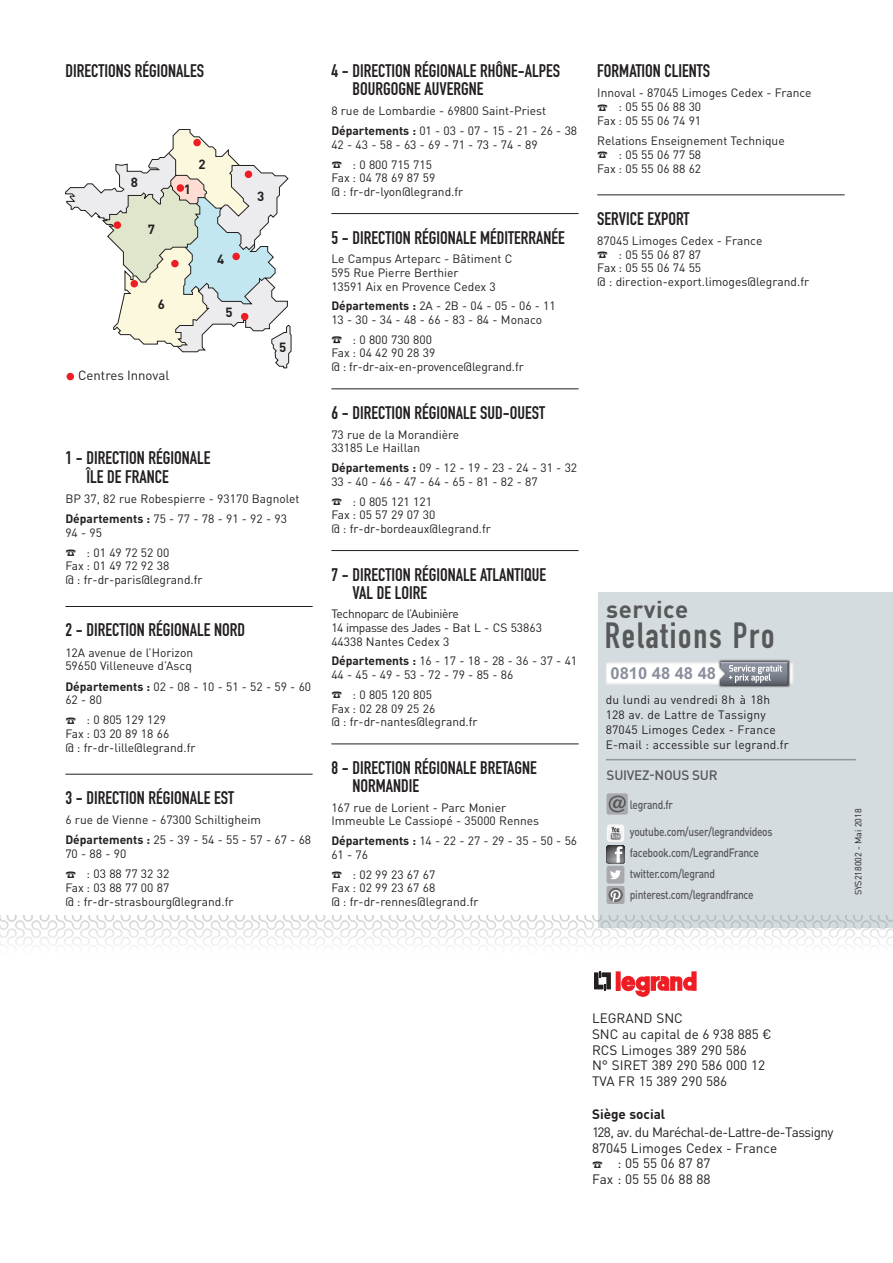
<style>
.page{position:relative;width:893px;height:1263px;background:#fff}
.page>*{position:absolute;margin:0;border:0;box-sizing:border-box;transform-origin:0 0}
.t1{font:36px "DIN Engschrift";letter-spacing:.05em;color:#57585a}
.t2{font:700 24px "DIN Pro";letter-spacing:.02em;color:#57585a}
.t3{font:18px/18px "DIN Engschrift";color:#231f20}
.t4{font:700 16.5px "Arial";color:#8a8f9d}
.t5{font:13.5px/15.8px "DIN Pro";color:#231f20}
.t6{font:13.5px "DIN Pro";letter-spacing:-.04em;color:#231f20}
.t7{font:500 13.5px "DIN Pro";letter-spacing:-.02em;color:#57585a}
.t8{font:700 13.5px "DIN Pro";color:#231f20}
.t9{font:13.2px "DIN";letter-spacing:-.005em;color:#231f20}
.t10{font:700 13.2px "DIN";color:#231f20}
.t11{font:12px/13.5px "DIN Pro";color:#231f20}
.t12{font:500 12px/21.1px "DIN Pro";letter-spacing:-.03em;color:#57585a;scale:.85 1}
.t13{font:12px/13.5px "DIN Pro";letter-spacing:-.03em;color:#231f20}
.t14{font:9px "DIN Pro";color:#231f20}
.s1{font-weight:700}
</style>
<div class="page">
<svg style="left:1px;top:916px;width:892px;height:30px"></svg>
<div style="left:598px;top:592px;width:295px;height:336px;background:#d5dcdf"></div>
<hr style="left:606px;top:759px;width:250px;height:1px;background:#939598">
<div style="left:606px;top:662px;width:187px;height:23px;background:#fff"></div>
<img style="left:718px;top:660px;width:72px;height:27px">
<svg style="left:720px;top:662px;width:68px;height:23px;background:#9497a1"></svg>
<hr style="left:65px;top:606px;width:248px;height:1px;background:#231f20">
<hr style="left:65px;top:774px;width:248px;height:1px;background:#231f20">
<hr style="left:331px;top:213px;width:248px;height:1px;background:#231f20">
<hr style="left:331px;top:389px;width:248px;height:1px;background:#231f20">
<hr style="left:331px;top:550px;width:248px;height:1px;background:#231f20">
<hr style="left:331px;top:744px;width:248px;height:1px;background:#231f20">
<hr style="left:597px;top:195px;width:248px;height:1px;background:#231f20">
<svg style="left:274px;top:325px;width:17px;height:44px"></svg>
<svg style="left:65px;top:129px;width:224px;height:224px"></svg>
<div style="left:245px;top:171px;width:7px;height:7px;background:#ee1d23;border-radius:50%"></div>
<div style="left:177px;top:184px;width:7px;height:8px;background:#ee1d23;border-radius:50%"></div>
<div style="left:232px;top:253px;width:8px;height:7px;background:#ee1d23;border-radius:50%"></div>
<div style="left:171px;top:260px;width:8px;height:7px;background:#ee1d23;border-radius:50%"></div>
<div style="left:67px;top:373px;width:7px;height:7px;background:#ee1d23;border-radius:50%"></div>
<div style="left:241px;top:313px;width:7px;height:7px;background:#ee1d23;border-radius:50%"></div>
<div style="left:131px;top:280px;width:7px;height:7px;background:#ee1d23;border-radius:50%"></div>
<div style="left:114px;top:221px;width:7px;height:8px;background:#ee1d23;border-radius:50%"></div>
<div style="left:193px;top:139px;width:8px;height:7px;background:#ee1d23;border-radius:50%"></div>
<div style="left:607px;top:793px;width:21px;height:22px;background:#a8a9ad;border-radius:2px"></div>
<svg style="left:609px;top:795px;width:17px;height:17px"></svg>
<svg style="left:607px;top:824px;width:18px;height:18px"></svg>
<svg style="left:607px;top:825px;width:17px;height:38px"></svg>
<div style="left:607px;top:866px;width:17px;height:17px;background:#a8a9ad;border-radius:2px"></div>
<svg style="left:610px;top:870px;width:11px;height:9px"></svg>
<div style="left:607px;top:886px;width:18px;height:18px;background:#a8a9ad;border-radius:2px"></div>
<svg style="left:608px;top:888px;width:15px;height:14px"></svg>
<svg style="left:594px;top:971px;width:17px;height:20px"></svg>
<div style="left:616px;top:972px;width:4px;height:18px;border:1px solid #ee1d23"></div>
<svg style="left:621px;top:971px;width:75px;height:25px"></svg>
<h3 class="t3" style="left:65px;top:62px;width:140px">DIRECTIONS RÉGIONALES</h3>
<p class="t10" style="left:131px;top:174px;width:9px">8</p>
<p class="t10" style="left:148px;top:220px;width:9px">7</p>
<p class="t10" style="left:158px;top:295px;width:9px">6</p>
<p class="t10" style="left:184px;top:180px;width:9px">1</p>
<p class="t10" style="left:199px;top:155px;width:9px">2</p>
<p class="t10" style="left:217px;top:251px;width:9px">4</p>
<p class="t10" style="left:226px;top:303px;width:9px">5</p>
<p class="t9" style="left:78px;top:367px;width:93px">Centres Innoval</p>
<p class="t10" style="left:257px;top:188px;width:9px">3</p>
<p class="t10" style="left:279px;top:339px;width:9px">5</p>
<h3 class="t3" style="left:86px;top:449px;width:125px;text-indent:-21px">1 - DIRECTION RÉGIONALE<br>ÎLE DE FRANCE</h3>
<p class="t11" style="left:65px;top:488px;width:236px;line-height:20.1px">BP 37, 82 rue Robespierre - 93170 Bagnolet<br><span class="s1">Départements :</span> 75 - 77 - 78 - 91 - 92 - 93</p>
<p class="t11" style="left:87px;top:522px;width:84px;line-height:20.1px;text-indent:-21px">94 - 95<br>: 01 49 72 52 00</p>
<p class="t11" style="left:65px;top:559px;width:139px">Fax : 01 49 72 92 38<br>@ : fr-dr-paris@legrand.fr</p>
<h3 class="t3" style="left:65px;top:621px;width:181px">2 - DIRECTION RÉGIONALE NORD</h3>
<p class="t11" style="left:65px;top:645px;width:129px">12A avenue de l’Horizon<br>59650 Villeneuve d’Ascq</p>
<p class="t11" style="left:65px;top:679px;width:247px"><span class="s1">Départements :</span> 02 - 08 - 10 - 51 - 52 - 59 - 60<br>62 - 80</p>
<p class="t11" style="left:65px;top:713px;width:132px;text-indent:21px">: 0 805 129 129<br>Fax : 03 20 89 18 66<br>@ : fr-dr-lille@legrand.fr</p>
<h3 class="t3" style="left:65px;top:789px;width:170px">3 - DIRECTION RÉGIONALE EST</h3>
<p class="t11" style="left:65px;top:809px;width:247px;line-height:20.1px">6 rue de Vienne - 67300 Schiltigheim<br><span class="s1">Départements :</span> 25 - 39 - 54 - 55 - 57 - 67 - 68</p>
<p class="t11" style="left:87px;top:843px;width:84px;line-height:20.1px;text-indent:-21px">70 - 88 - 90<br>: 03 88 77 32 32</p>
<p class="t11" style="left:65px;top:880px;width:170px">Fax : 03 88 77 00 87<br>@ : fr-dr-strasbourg@legrand.fr</p>
<h3 class="t3" style="left:352px;top:62px;width:209px;text-indent:-21px">4 - DIRECTION RÉGIONALE RHÔNE-ALPES<br>BOURGOGNE AUVERGNE</h3>
<p class="t11" style="left:331px;top:101px;width:247px;line-height:19.8px">8 rue de Lombardie - 69800 Saint-Priest<br><span class="s1">Départements :</span> 01 - 03 - 07 - 15 - 21 - 26 - 38</p>
<p class="t11" style="left:353px;top:134px;width:186px;line-height:19.8px;text-indent:-21px">42 - 43 - 58 - 63 - 69 - 71 - 73 - 74 - 89 : 0 800 715 715</p>
<p class="t11" style="left:331px;top:171px;width:133px">Fax : 04 78 69 87 59<br>@ : fr-dr-lyon@legrand.fr</p>
<h3 class="t3" style="left:331px;top:228px;width:235px">5 - DIRECTION RÉGIONALE MÉDITERRANÉE</h3>
<p class="t11" style="left:331px;top:252px;width:183px">Le Campus Arteparc - Bâtiment C<br>595 Rue Pierre Berthier<br>13591 Aix en Provence Cedex 3</p>
<p class="t11" style="left:331px;top:299px;width:226px"><span class="s1">Départements :</span> 2A - 2B - 04 - 05 - 06 - 11<br>13 - 30 - 34 - 48 - 66 - 83 - 84 - Monaco</p>
<p class="t11" style="left:331px;top:332px;width:194px;text-indent:21px">: 0 800 730 800<br>Fax : 04 42 90 28 39<br>@ : fr-dr-aix-en-provence@legrand.fr</p>
<h3 class="t3" style="left:331px;top:404px;width:215px">6 - DIRECTION RÉGIONALE SUD-OUEST</h3>
<p class="t11" style="left:331px;top:427px;width:129px">73 rue de la Morandière<br>33185 Le Haillan</p>
<p class="t11" style="left:331px;top:461px;width:247px"><span class="s1">Départements :</span> 09 - 12 - 19 - 23 - 24 - 31 - 32<br>33 - 40 - 46 - 47 - 64 - 65 - 81 - 82 - 87</p>
<p class="t11" style="left:331px;top:494px;width:161px;text-indent:21px">: 0 805 121 121<br>Fax : 05 57 29 07 30<br>@ : fr-dr-bordeaux@legrand.fr</p>
<h3 class="t3" style="left:352px;top:565px;width:195px;text-indent:-21px">7 - DIRECTION RÉGIONALE ATLANTIQUE<br>VAL DE LOIRE</h3>
<p class="t13" style="left:331px;top:607px;width:212px">Technoparc de l’Aubinière<br>14 impasse des Jades - Bat L - CS 53863<br>44338 Nantes Cedex 3</p>
<p class="t11" style="left:331px;top:654px;width:247px"><span class="s1">Départements :</span> 16 - 17 - 18 - 28 - 36 - 37 - 41<br>44 - 45 - 49 - 53 - 72 - 79 - 85 - 86</p>
<p class="t11" style="left:331px;top:687px;width:148px;text-indent:21px">: 0 805 120 805<br>Fax : 02 28 09 25 26<br>@ : fr-dr-nantes@legrand.fr</p>
<h3 class="t3" style="left:352px;top:759px;width:186px;text-indent:-21px">8 - DIRECTION RÉGIONALE BRETAGNE<br>NORMANDIE</h3>
<p class="t11" style="left:331px;top:800px;width:209px">167 rue de Lorient - Parc Monier<br>Immeuble Le Cassiopé - 35000 Rennes</p>
<p class="t11" style="left:331px;top:834px;width:247px"><span class="s1">Départements :</span> 14 - 22 - 27 - 29 - 35 - 50 - 56<br>61 - 76</p>
<p class="t11" style="left:331px;top:867px;width:149px;text-indent:21px">: 02 99 23 67 67<br>Fax : 02 99 23 67 68<br>@ : fr-dr-rennes@legrand.fr</p>
<h3 class="t3" style="left:597px;top:62px;width:114px">FORMATION CLIENTS</h3>
<p class="t11" style="left:597px;top:86px;width:216px">Innoval - 87045 Limoges Cedex - France</p>
<p class="t11" style="left:619px;top:100px;width:84px">: 05 55 06 88 30</p>
<p class="t11" style="left:597px;top:113px;width:105px">Fax : 05 55 06 74 91</p>
<p class="t11" style="left:597px;top:133px;width:189px">Relations Enseignement Technique</p>
<p class="t11" style="left:619px;top:147px;width:84px">: 05 55 06 77 58</p>
<p class="t11" style="left:597px;top:161px;width:105px">Fax : 05 55 06 88 62</p>
<h3 class="t3" style="left:597px;top:210px;width:94px">SERVICE EXPORT</h3>
<p class="t11" style="left:597px;top:233px;width:167px">87045 Limoges Cedex - France</p>
<p class="t11" style="left:619px;top:247px;width:84px">: 05 55 06 87 87</p>
<p class="t11" style="left:597px;top:261px;width:105px">Fax : 05 55 06 74 55</p>
<p class="t11" style="left:597px;top:275px;width:213px">@ : direction-export.limoges@legrand.fr</p>
<h2 class="t2" style="left:606px;top:589px;width:84px">service</h2>
<h1 class="t1" style="left:605px;top:614px;width:171px">Relations Pro</h1>
<h3 class="t4" style="left:611px;top:664px;width:107px">0810 48 48 48</h3>
<p class="t11" style="left:606px;top:692px;width:185px;line-height:15px">du lundi au vendredi 8h à 18h<br>128 av. de Lattre de Tassigny<br>87045 Limoges Cedex - France<br>E-mail : accessible sur legrand.fr</p>
<p class="t7" style="left:607px;top:765px;width:112px">SUIVEZ-NOUS SUR</p>
<p class="t12" style="left:630px;top:793px;width:52px">legrand.fr</p>
<p class="t12" style="left:630px;top:821px;width:169px">youtube.com/user/legrandvideos facebook.com/LegrandFrance twitter.com/legrand pinterest.com/legrandfrance</p>
<p class="t14" style="left:852px;top:895px;width:88px;rotate:-90deg">SYS218002 - Mai 2018</p>
<p class="t5" style="left:592px;top:1010px;width:181px">LEGRAND SNC<br>SNC au capital de 6 938 885 €<br>RCS Limoges 389 290 586<br>N° SIRET 389 290 586 000 12<br>TVA FR 15 389 290 586</p>
<p class="t8" style="left:592px;top:1103px;width:75px">Siège social</p>
<p class="t6" style="left:592px;top:1123px;width:243px">128, av. du Maréchal-de-Lattre-de-Tassigny</p>
<p class="t5" style="left:592px;top:1139px;width:187px">87045 Limoges Cedex - France</p>
<p class="t5" style="left:617px;top:1155px;width:94px">: 05 55 06 87 87</p>
<p class="t5" style="left:592px;top:1171px;width:120px">Fax : 05 55 06 88 88</p>
</div>
